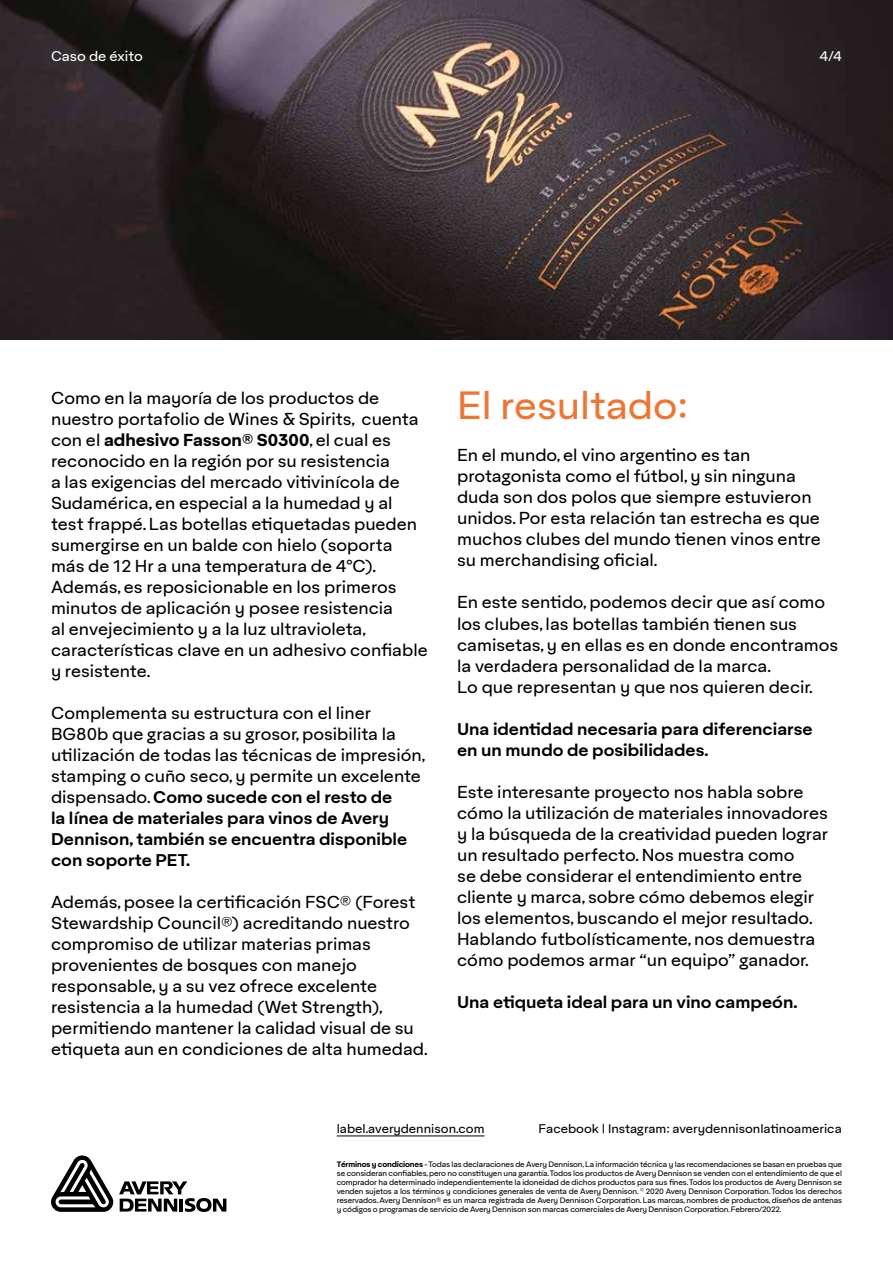
<style>
.page{position:relative;width:893px;height:1263px;background:#fff}
.page>*{position:absolute;margin:0;border:0;box-sizing:border-box;transform-origin:0 0}
.t1{font:37.5px "Aktifo A";color:#ee7635}
.t2{font:16.5px/21px "Aktifo A";color:#000}
.t3{font:600 16.5px/21px "Aktifo A";color:#000}
.t4{font:13.5px "Aktifo A";letter-spacing:-.005em;color:#fff}
.t5{font:12px "Aktifo A";color:#000}
.t6{font:7.5px/9px "Aktifo A";letter-spacing:-.02em;color:#000;text-align:justify}
.s1{font-weight:700}
.s2{font-weight:600}
</style>
<div class="page">
<img style="left:0;top:0;width:893px;height:340px">
<hr style="left:337px;top:1136px;width:147px;height:1px;background:#000">
<svg style="left:119px;top:1181px;width:107px;height:31px"></svg>
<svg style="left:51px;top:1155px;width:62px;height:57px"></svg>
<p class="t4" style="left:51px;top:48px;width:93px">Caso de éxito</p>
<p class="t4" style="left:820px;top:48px;width:24px">4/4</p>
<p class="t2" style="left:51px;top:387px;width:378px">Como en la mayoría de los productos de nuestro portafolio de Wines &amp; Spirits, cuenta con el <span class="s1">adhesivo Fasson® S0300</span>, el cual es reconocido en la región por su resistencia<br>a las exigencias del mercado vitivinícola de Sudamérica, en especial a la humedad y al test frappé. Las botellas etiquetadas pueden sumergirse en un balde con hielo (soporta más de 12 Hr a una temperatura de 4°C).<br>Además, es reposicionable en los primeros minutos de aplicación y posee resistencia<br>al envejecimiento y a la luz ultravioleta, características clave en un adhesivo confiable y resistente.</p>
<p class="t2" style="left:51px;top:702px;width:376px">Complementa su estructura con el liner BG80b que gracias a su grosor, posibilita la utilización de todas las técnicas de impresión, stamping o cuño seco, y permite un excelente dispensado. <span class="s2">Como sucede con el resto de<br>la línea de materiales para vinos de Avery Dennison, también se encuentra disponible con soporte PET.</span></p>
<p class="t2" style="left:51px;top:891px;width:378px">Además, posee la certificación FSC® (Forest Stewardship Council®) acreditando nuestro compromiso de utilizar materias primas provenientes de bosques con manejo responsable, y a su vez ofrece excelente resistencia a la humedad (Wet Strength), permitiendo mantener la calidad visual de su etiqueta aun en condiciones de alta humedad.</p>
<h1 class="t1" style="left:457px;top:382px;width:232px">El resultado:</h1>
<p class="t2" style="left:457px;top:445px;width:365px">En el mundo, el vino argentino es tan protagonista como el fútbol, y sin ninguna duda son dos polos que siempre estuvieron unidos. Por esta relación tan estrecha es que muchos clubes del mundo tienen vinos entre su merchandising oficial.</p>
<p class="t2" style="left:457px;top:592px;width:383px">En este sentido, podemos decir que así como los clubes, las botellas también tienen sus camisetas, y en ellas es en donde encontramos la verdadera personalidad de la marca.<br>Lo que representan y que nos quieren decir.</p>
<p class="t3" style="left:457px;top:718px;width:357px">Una identidad necesaria para diferenciarse en un mundo de posibilidades.</p>
<p class="t2" style="left:457px;top:781px;width:373px">Este interesante proyecto nos habla sobre cómo la utilización de materiales innovadores y la búsqueda de la creatividad pueden lograr un resultado perfecto. Nos muestra como<br>se debe considerar el entendimiento entre cliente y marca, sobre cómo debemos elegir los elementos, buscando el mejor resultado.<br>Hablando futbolísticamente, nos demuestra cómo podemos armar “un equipo” ganador.</p>
<p class="t3" style="left:457px;top:991px;width:342px">Una etiqueta ideal para un vino campeón.</p>
<p class="t5" style="left:337px;top:1121px;width:149px">label.averydennison.com</p>
<p class="t5" style="left:539px;top:1121px;width:305px">Facebook | Instagram: averydennisonlatinoamerica</p>
<p class="t6" style="left:337px;top:1159px;width:507px"><span class="s1">Términos y condiciones</span> - Todas las declaraciones de Avery Dennison, La información técnica y las recomendaciones se basan en pruebas que se consideran confiables, pero no constituyen una garantía. Todos los productos de Avery Dennison se venden con el entendimiento de que el comprador ha determinado independientemente la idoneidad de dichos productos para sus fines. Todos los productos de Avery Dennison se venden sujetos a los términos y condiciones generales de venta de Avery Dennison. <sup>©</sup> 2020 Avery Dennison Corporation. Todos los derechos reservados. Avery Dennison® es un marca registrada de Avery Dennison Corporation. Las marcas, nombres de productos, diseños de antenas y códigos o programas de servicio de Avery Dennison son marcas comerciales de Avery Dennison Corporation. Febrero/2022.</p>
</div>
